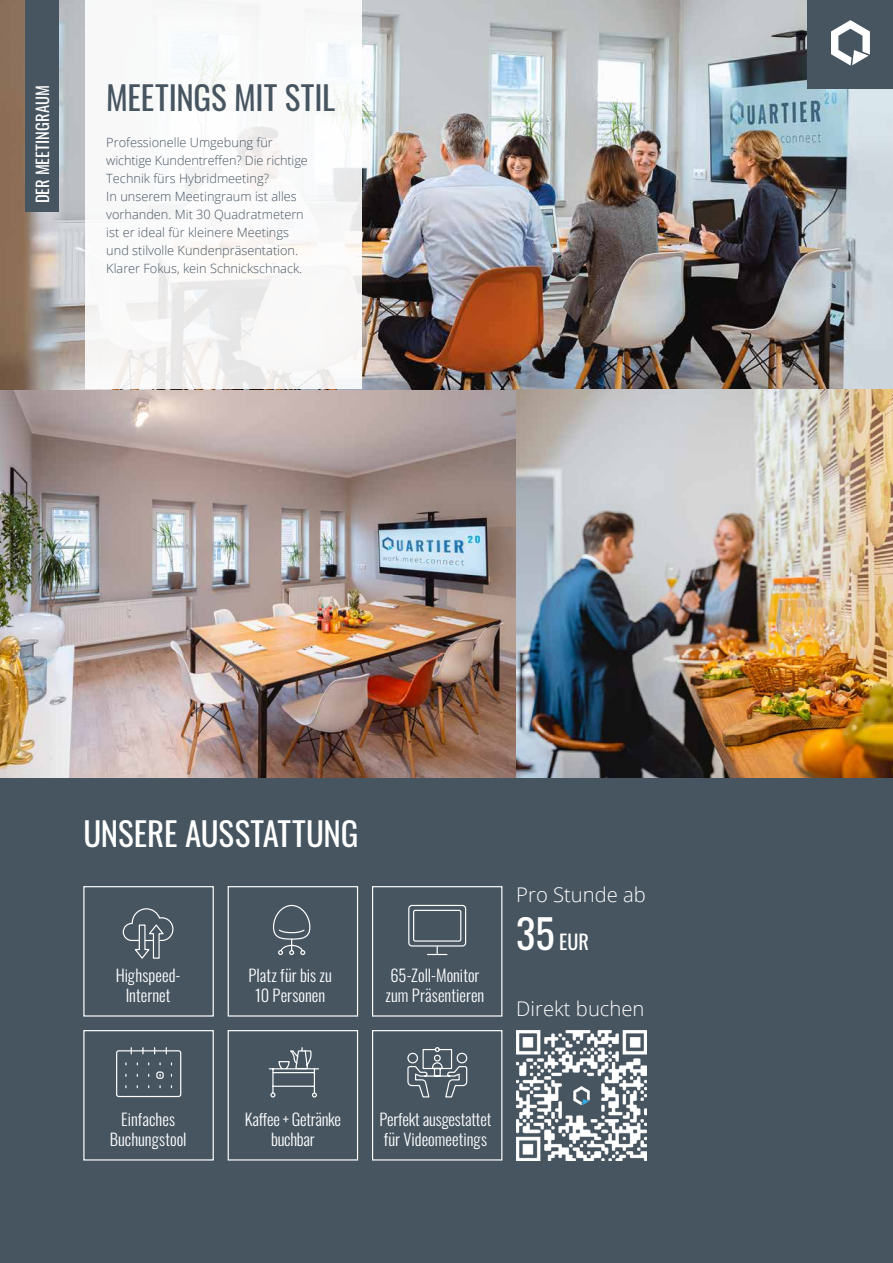
<style>
.page{position:relative;width:893px;height:1263px;background:#fff}
.page>*{position:absolute;margin:0;border:0;box-sizing:border-box;transform-origin:0 0}
.t1{font:33px "Oswald";letter-spacing:-.005em;color:#fff}
.t2{font:33px "Oswald";color:#475561}
.t3{font:300 20.25px "Open Sans";color:#fff}
.t4{font:20.25px "Oswald";color:#fff}
.t5{font:300 16.5px/19.8px "Oswald";color:#fff;text-align:center}
.t6{font:16.5px "Oswald";color:#fff}
.t7{font:300 12.75px/18px "Open Sans";color:#475561}
.s1{font-size:40.5px}
</style>
<div class="page">
<img style="left:0;top:0;width:893px;height:778px">
<div style="left:85px;top:0;width:277px;height:389px;background:#fff"></div>
<div style="left:0;top:778px;width:893px;height:485px;background:#475561"></div>
<div style="left:26px;top:0;width:33px;height:212px;background:#475561"></div>
<div style="left:83px;top:886px;width:131px;height:130px;border:1px solid #fff"></div>
<div style="left:228px;top:886px;width:130px;height:130px;border:1px solid #fff"></div>
<div style="left:372px;top:886px;width:130px;height:130px;border:1px solid #fff"></div>
<div style="left:83px;top:1030px;width:131px;height:130px;border:1px solid #fff"></div>
<div style="left:228px;top:1030px;width:130px;height:130px;border:1px solid #fff"></div>
<div style="left:372px;top:1030px;width:130px;height:130px;border:1px solid #fff"></div>
<svg style="left:122px;top:908px;width:52px;height:51px"></svg>
<svg style="left:268px;top:1047px;width:51px;height:51px"></svg>
<div style="left:408px;top:905px;width:58px;height:41px;border:1px solid #fff;border-radius:3px"></div>
<div style="left:413px;top:910px;width:48px;height:32px;border:1px solid #fff;border-radius:2px"></div>
<svg style="left:427px;top:946px;width:20px;height:9px"></svg>
<div style="left:116px;top:1050px;width:65px;height:47px;border:1px solid #fff;border-radius:2px"></div>
<svg style="left:142px;top:1048px;width:2px;height:6px"></svg>
<div style="left:156px;top:1071px;width:8px;height:8px;border:1px solid #fff;border-radius:2px"></div>
<svg style="left:407px;top:1047px;width:61px;height:51px"></svg>
<svg style="left:273px;top:904px;width:38px;height:52px"></svg>
<img style="left:516px;top:1030px;width:131px;height:130px">
<div style="left:808px;top:0;width:85px;height:88px;background:#475561"></div>
<svg style="left:831px;top:20px;width:39px;height:46px"></svg>
<p class="t6" style="left:28px;top:203px;width:119px;rotate:-90deg">DER MEETINGRAUM</p>
<h1 class="t2" style="left:106px;top:68px;width:230px">MEETINGS MIT STIL</h1>
<p class="t7" style="left:106px;top:133px;width:203px">Professionelle Umgebung für wichtige Kundentreffen? Die richtige Technik fürs Hybridmeeting?<br>In unserem Meetingraum ist alles vorhanden. Mit 30 Quadratmetern ist er ideal für kleinere Meetings und stilvolle Kundenpräsentation.<br>Klarer Fokus, kein Schnickschnack.</p>
<h1 class="t1" style="left:83px;top:804px;width:277px">UNSERE AUSSTATTUNG</h1>
<p class="t5" style="left:116px;top:963px;width:66px">Highspeed-<br>Internet</p>
<p class="t5" style="left:248px;top:963px;width:85px">Platz für bis zu<br>10 Personen</p>
<p class="t5" style="left:386px;top:963px;width:100px;text-align:left">65-Zoll-Monitor zum Präsentieren</p>
<h2 class="t3" style="left:516px;top:880px;width:131px">Pro Stunde ab</h2>
<h2 class="t4" style="left:516px;top:924px;width:74px"><span class="s1">35</span> EUR</h2>
<h2 class="t3" style="left:516px;top:995px;width:130px">Direkt buchen</h2>
<p class="t5" style="left:110px;top:1107px;width:78px">Einfaches<br>Buchungstool</p>
<p class="t5" style="left:245px;top:1107px;width:98px">Kaffee + Getränke buchbar</p>
<p class="t5" style="left:379px;top:1107px;width:113px;text-align:left">Perfekt ausgestattet für Videomeetings</p>
</div>
